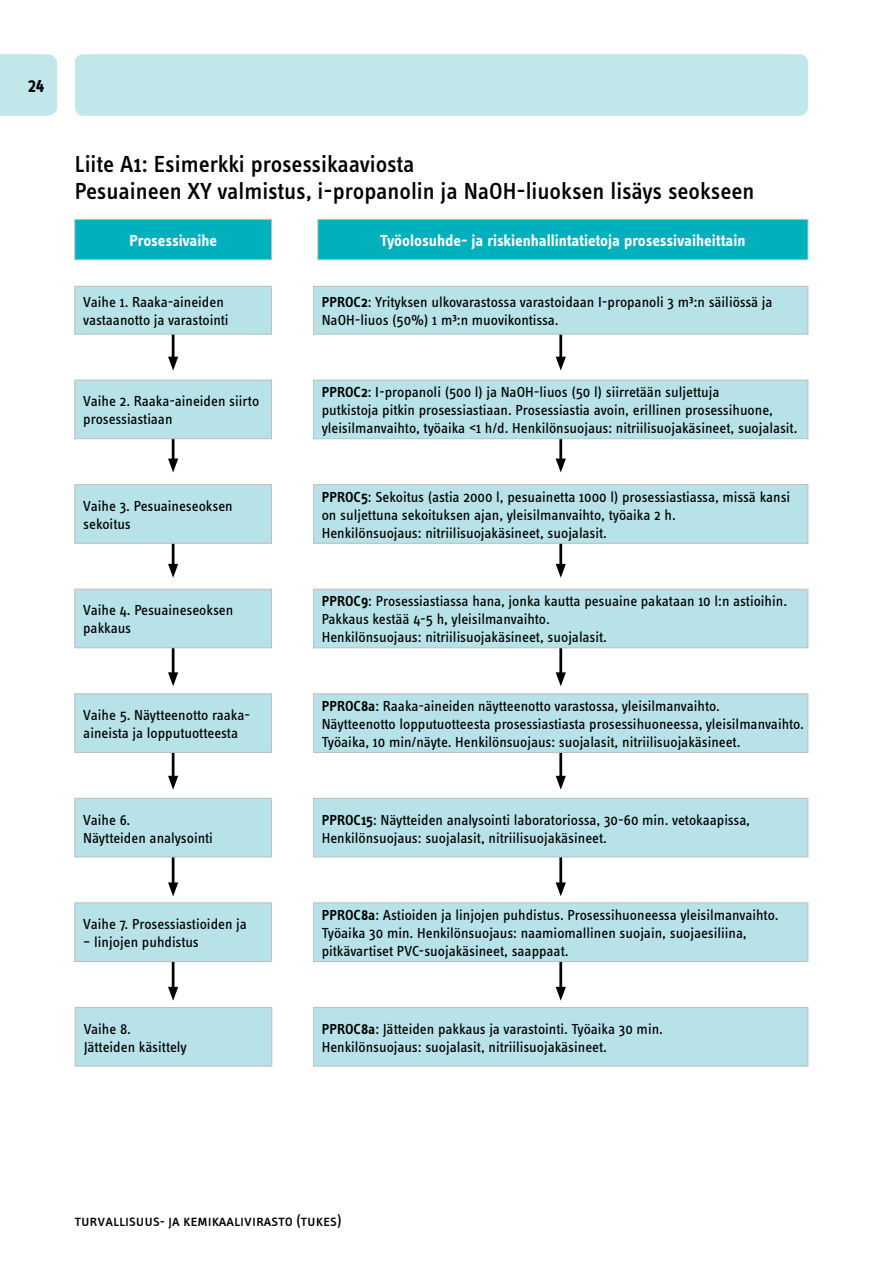
<style>
.page{position:relative;width:893px;height:1263px;background:#fff}
.page>*{position:absolute;margin:0;border:0;box-sizing:border-box;transform-origin:0 0}
.t1{font:500 24px/27px "Info Text OT";color:#000}
.t2{font:19.35px "Info Text Bold Caps";color:#000}
.t3{font:700 16.5px "Info Text OT";letter-spacing:-.005em;color:#fff}
.t4{font:16.5px "Info Text Book Caps";color:#000}
.t5{font:15px/18px "Info Text OT";color:#000}
.s1{font-weight:600}
</style>
<div class="page">
<div style="left:0;top:54px;width:57px;height:62px;background:#c2e7ea"></div>
<div style="left:75px;top:54px;width:733px;height:62px;background:#c2e7ea;border-radius:9px"></div>
<svg style="left:168px;top:335px;width:10px;height:36px"></svg>
<svg style="left:556px;top:335px;width:10px;height:36px"></svg>
<svg style="left:168px;top:439px;width:10px;height:33px"></svg>
<svg style="left:556px;top:439px;width:10px;height:33px"></svg>
<svg style="left:168px;top:544px;width:10px;height:34px"></svg>
<svg style="left:168px;top:648px;width:10px;height:38px"></svg>
<svg style="left:168px;top:857px;width:10px;height:39px"></svg>
<svg style="left:168px;top:962px;width:10px;height:39px"></svg>
<svg style="left:168px;top:753px;width:10px;height:37px"></svg>
<svg style="left:556px;top:544px;width:10px;height:34px"></svg>
<svg style="left:556px;top:648px;width:10px;height:38px"></svg>
<svg style="left:556px;top:753px;width:10px;height:37px"></svg>
<svg style="left:556px;top:857px;width:10px;height:39px"></svg>
<svg style="left:556px;top:962px;width:10px;height:39px"></svg>
<div style="left:74px;top:219px;width:198px;height:41px;background:#00b0bd;border:1px solid #bcbec0"></div>
<div style="left:317px;top:219px;width:491px;height:41px;background:#00b0bd;border:1px solid #bcbec0"></div>
<div style="left:74px;top:286px;width:198px;height:49px;background:#b7e2e7;border:1px solid #bcbec0"></div>
<div style="left:74px;top:380px;width:198px;height:59px;background:#b7e2e7;border:1px solid #bcbec0"></div>
<div style="left:74px;top:484px;width:198px;height:60px;background:#b7e2e7;border:1px solid #bcbec0"></div>
<div style="left:74px;top:589px;width:198px;height:59px;background:#b7e2e7;border:1px solid #bcbec0"></div>
<div style="left:74px;top:693px;width:198px;height:60px;background:#b7e2e7;border:1px solid #bcbec0"></div>
<div style="left:74px;top:798px;width:198px;height:59px;background:#b7e2e7;border:1px solid #bcbec0"></div>
<div style="left:74px;top:902px;width:198px;height:60px;background:#b7e2e7;border:1px solid #bcbec0"></div>
<div style="left:75px;top:1007px;width:197px;height:59px;background:#b7e2e7;border:1px solid #bcbec0"></div>
<div style="left:313px;top:286px;width:495px;height:49px;background:#b7e2e7;border:1px solid #bcbec0"></div>
<div style="left:313px;top:380px;width:495px;height:59px;background:#b7e2e7;border:1px solid #bcbec0"></div>
<div style="left:313px;top:484px;width:495px;height:60px;background:#b7e2e7;border:1px solid #bcbec0"></div>
<div style="left:313px;top:589px;width:495px;height:59px;background:#b7e2e7;border:1px solid #bcbec0"></div>
<div style="left:313px;top:693px;width:495px;height:60px;background:#b7e2e7;border:1px solid #bcbec0"></div>
<div style="left:313px;top:798px;width:495px;height:59px;background:#b7e2e7;border:1px solid #bcbec0"></div>
<div style="left:313px;top:902px;width:495px;height:60px;background:#b7e2e7;border:1px solid #bcbec0"></div>
<div style="left:313px;top:1007px;width:495px;height:59px;background:#b7e2e7;border:1px solid #bcbec0"></div>
<p class="t2" style="left:28px;top:74px;width:18px">24</p>
<h1 class="t1" style="left:75px;top:150px;width:681px">Liite A1: Esimerkki prosessikaaviosta<br>Pesuaineen XY valmistus, i-propanolin ja NaOH-liuoksen lisäys seokseen</h1>
<p class="t3" style="left:129px;top:231px;width:89px">Prosessivaihe</p>
<p class="t5" style="left:83px;top:292px;width:147px">Vaihe 1. Raaka-aineiden vastaanotto ja varastointi</p>
<p class="t5" style="left:83px;top:392px;width:177px">Vaihe 2. Raaka-aineiden siirto prosessiastiaan</p>
<p class="t5" style="left:83px;top:496px;width:151px">Vaihe 3. Pesuaineseoksen sekoitus</p>
<p class="t5" style="left:83px;top:601px;width:152px">Vaihe 4. Pesuaineseoksen pakkaus</p>
<p class="t5" style="left:83px;top:706px;width:168px">Vaihe 5. Näytteenotto raaka&shy;aineista ja lopputuotteesta</p>
<p class="t5" style="left:83px;top:810px;width:131px">Vaihe 6.<br>Näytteiden analysointi</p>
<p class="t5" style="left:83px;top:915px;width:165px">Vaihe 7. Prosessiastioiden ja</p>
<p class="t5" style="left:83px;top:933px;width:117px">– linjojen puhdistus</p>
<p class="t5" style="left:84px;top:1019px;width:105px">Vaihe 8.<br>Jätteiden käsittely</p>
<p class="t3" style="left:380px;top:231px;width:367px">Työolosuhde- ja riskienhallintatietoja prosessivaiheittain</p>
<p class="t5" style="left:322px;top:293px;width:452px"><span class="s1">PPROC2</span>: Yrityksen ulkovarastossa varastoidaan I-propanoli 3 m³:n säiliössä ja<br>NaOH-liuos (50%) 1 m³:n muovikontissa.</p>
<p class="t5" style="left:322px;top:383px;width:477px"><span class="s1">PPROC2</span>: I-propanoli (500 l) ja NaOH-liuos (50 l) siirretään suljettuja<br>putkistoja pitkin prosessiastiaan. Prosessiastia avoin, erillinen prosessihuone, yleisilmanvaihto, työaika &lt;1 h/d. Henkilönsuojaus: nitriilisuojakäsineet, suojalasit.</p>
<p class="t5" style="left:322px;top:487px;width:470px"><span class="s1">PPROC5</span>: Sekoitus (astia 2000 l, pesuainetta 1000 l) prosessiastiassa, missä kansi on suljettuna sekoituksen ajan, yleisilmanvaihto, työaika 2 h.<br>Henkilönsuojaus: nitriilisuojakäsineet, suojalasit.</p>
<p class="t5" style="left:322px;top:592px;width:467px"><span class="s1">PPROC9</span>: Prosessiastiassa hana, jonka kautta pesuaine pakataan 10 l:n astioihin.<br>Pakkaus kestää 4-5 h, yleisilmanvaihto.<br>Henkilönsuojaus: nitriilisuojakäsineet, suojalasit.</p>
<p class="t5" style="left:322px;top:697px;width:484px"><span class="s1">PPROC8a</span>: Raaka-aineiden näytteenotto varastossa, yleisilmanvaihto.<br>Näytteenotto lopputuotteesta prosessiastiasta prosessihuoneessa, yleisilmanvaihto.<br>Työaika, 10 min/näyte. Henkilönsuojaus: suojalasit, nitriilisuojakäsineet.</p>
<p class="t5" style="left:322px;top:810px;width:430px"><span class="s1">PPROC15</span>: Näytteiden analysointi laboratoriossa, 30-60 min. vetokaapissa,<br>Henkilönsuojaus: suojalasit, nitriilisuojakäsineet.</p>
<p class="t5" style="left:322px;top:906px;width:458px"><span class="s1">PPROC8a</span>: Astioiden ja linjojen puhdistus. Prosessihuoneessa yleisilmanvaihto.<br>Työaika 30 min. Henkilönsuojaus: naamiomallinen suojain, suojaesiliina, pitkävartiset PVC-suojakäsineet, saappaat.</p>
<p class="t5" style="left:322px;top:1019px;width:343px"><span class="s1">PPROC8a</span>: Jätteiden pakkaus ja varastointi. Työaika 30 min.<br>Henkilönsuojaus: suojalasit, nitriilisuojakäsineet.</p>
<p class="t4" style="left:75px;top:1211px;width:269px">turvallisuus- ja kemikaalivirasto (tukes)</p>
</div>
